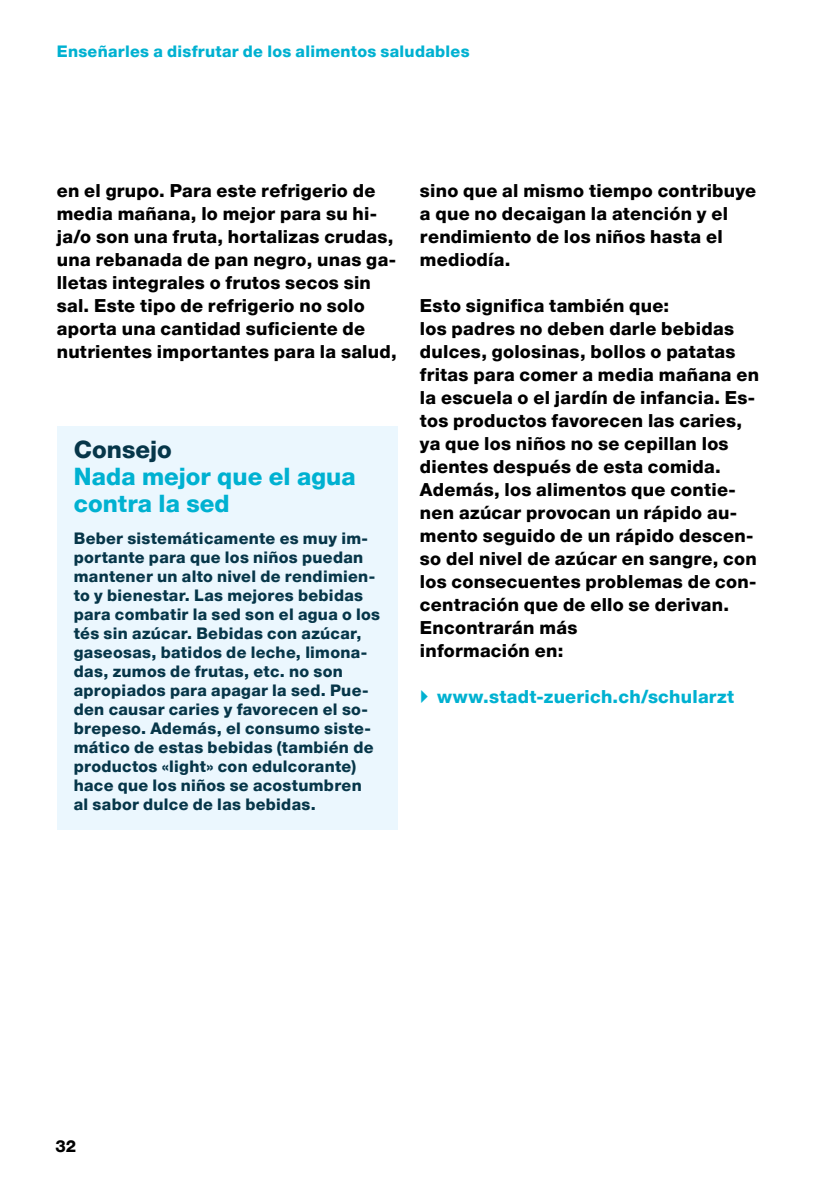
<style>
.page{position:relative;width:840px;height:1191px;background:#fff}
.page>*{position:absolute;margin:0;border:0;box-sizing:border-box;transform-origin:0 0}
.t1{font:800 24px/27px "Helvetica Neue LT Pro";letter-spacing:.005em;color:#00b1d1}
.t2{font:800 24px "Helvetica Neue LT Pro";color:#063649}
.t3{font:800 18px/23px "Helvetica Neue LT Pro";letter-spacing:.015em;color:#000}
.t4{font:800 18px "Helvetica Neue LT Pro";letter-spacing:.015em;color:#00b1d1}
.t5{font:800 16.4px "Helvetica Neue LT Pro";color:#000}
.t6{font:800 16px/19px "Helvetica Neue LT Pro";letter-spacing:.02em;color:#063649}
.t7{font:800 16px "Helvetica Neue LT Pro";letter-spacing:.015em;color:#00b1d1}
</style>
<div class="page">
<div style="left:57px;top:427px;width:340px;height:402px;background:#ebf7fe"></div>
<p class="t7" style="left:57px;top:41px;width:414px">Enseñarles a disfrutar de los alimentos saludables</p>
<p class="t3" style="left:57px;top:179px;width:341px">en el grupo. Para este refrigerio de media mañana, lo mejor para su hi&shy;ja/o son una fruta, hortalizas crudas, una rebanada de pan negro, unas ga&shy;lletas integrales o frutos secos sin sal. Este tipo de refrigerio no solo aporta una cantidad suficiente de nutrientes importantes para la salud,</p>
<p class="t3" style="left:420px;top:179px;width:337px">sino que al mismo tiempo contribuye a que no decaigan la atención y el rendimiento de los niños hasta el mediodía.</p>
<p class="t3" style="left:420px;top:294px;width:340px">Esto significa también que:<br>los padres no deben darle bebidas dulces, golosinas, bollos o patatas fritas para comer a media mañana en la escuela o el jardín de infancia. Es&shy;tos productos favorecen las caries, ya que los niños no se cepillan los dientes después de esta comida.<br>Además, los alimentos que contie&shy;nen azúcar provocan un rápido au&shy;mento seguido de un rápido descen&shy;so del nivel de azúcar en sangre, con los consecuentes problemas de con&shy;centración que de ello se derivan.<br>Encontrarán más<br>información en:</p>
<p class="t4" style="left:437px;top:686px;width:298px">www.stadt-zuerich.ch/schularzt</p>
<h1 class="t2" style="left:74px;top:435px;width:99px">Consejo</h1>
<h1 class="t1" style="left:74px;top:463px;width:283px">Nada mejor que el agua contra la sed</h1>
<p class="t6" style="left:74px;top:529px;width:308px">Beber sistemáticamente es muy im&shy;portante para que los niños puedan mantener un alto nivel de rendimien&shy;to y bienestar. Las mejores bebidas para combatir la sed son el agua o los tés sin azúcar. Bebidas con azúcar, gaseosas, batidos de leche, limona&shy;das, zumos de frutas, etc. no son apropiados para apagar la sed. Pue&shy;den causar caries y favorecen el so&shy;brepeso. Además, el consumo siste&shy;mático de estas bebidas (también de productos «light» con edulcorante) hace que los niños se acostumbren al sabor dulce de las bebidas.</p>
<p class="t5" style="left:56px;top:1136px;width:22px">32</p>
</div>
